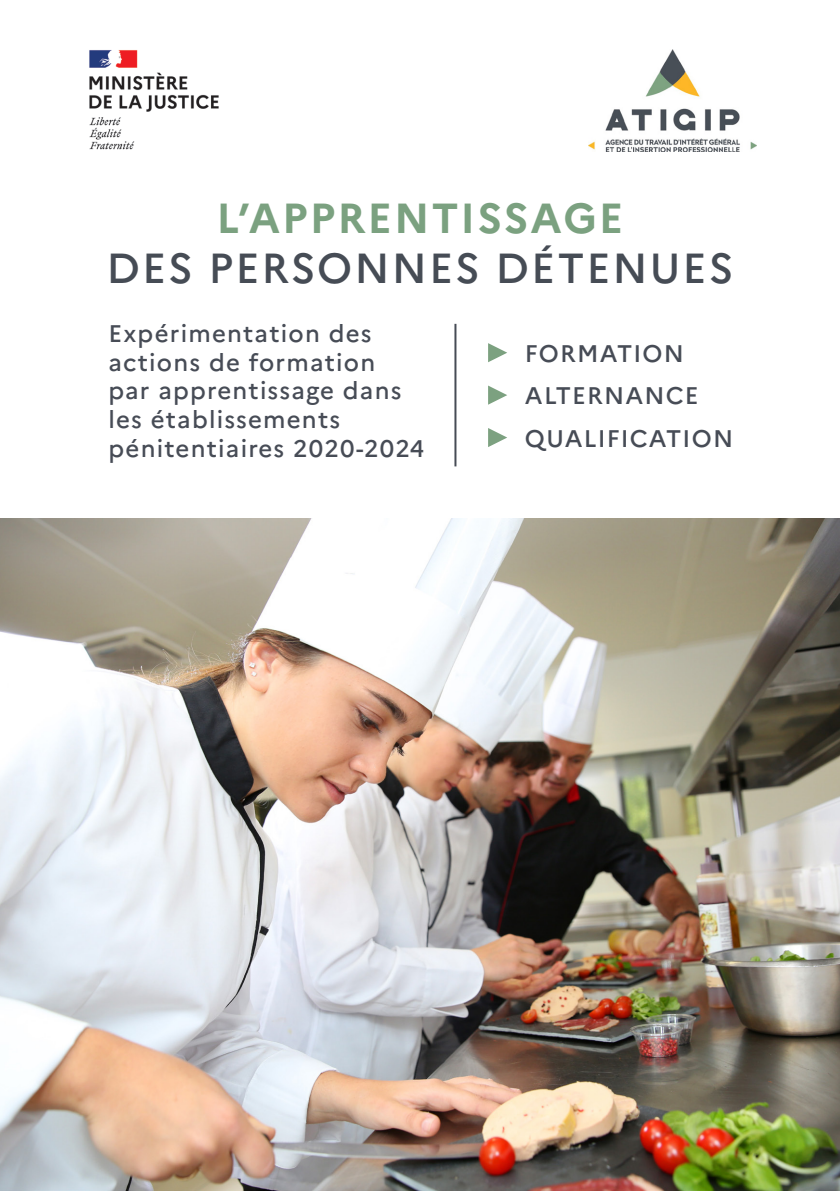
<style>
.page{position:relative;width:840px;height:1191px;background:#fff}
.page>*{position:absolute;margin:0;border:0;box-sizing:border-box;transform-origin:0 0}
.t1{font:500 42px "Marianne";letter-spacing:.05em;color:#464c55}
.t2{font:700 42px "Marianne";letter-spacing:.05em;color:#7ba180}
.t3{font:500 24px/28.8px "Marianne";letter-spacing:.05em;color:#474c56}
</style>
<div class="page">
<img style="left:89px;top:50px;width:130px;height:100px">
<img style="left:0;top:519px;width:839px;height:672px">
<hr style="left:454px;top:324px;width:2px;height:142px;background:#474c56">
<svg style="left:488px;top:343px;width:19px;height:19px"></svg>
<svg style="left:488px;top:385px;width:19px;height:20px"></svg>
<svg style="left:488px;top:428px;width:19px;height:19px"></svg>
<img style="left:588px;top:50px;width:167px;height:102px">
<p class="t2" style="left:216px;top:192px;width:408px">L’APPRENTISSAGE</p>
<p class="t1" style="left:106px;top:243px;width:628px">DES PERSONNES DÉTENUES</p>
<p class="t3" style="left:108px;top:319px;width:317px">Expérimentation des actions de formation<br>par apprentissage dans les établissements pénitentiaires 2020-2024</p>
<p class="t3" style="left:524px;top:339px;width:160px">FORMATION</p>
<p class="t3" style="left:524px;top:381px;width:175px">ALTERNANCE</p>
<p class="t3" style="left:524px;top:423px;width:209px">QUALIFICATION</p>
</div>
